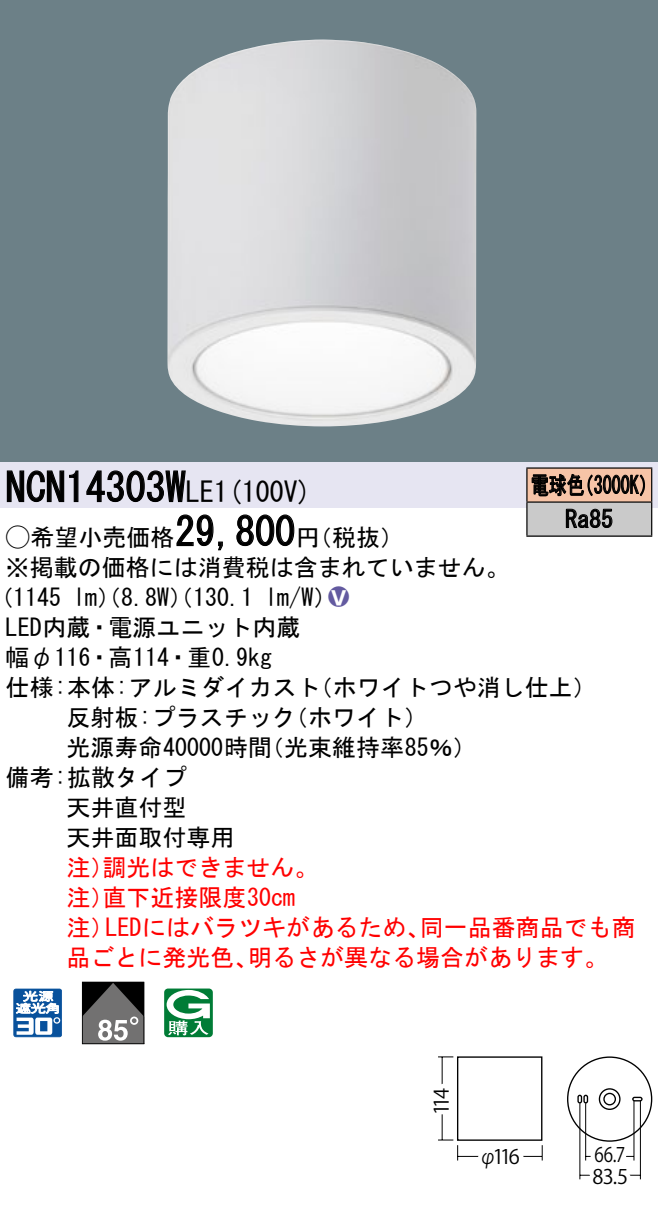
<style>
.page{position:relative;width:658px;height:1207px;background:#fff}
.page>*{position:absolute;margin:0;border:0;box-sizing:border-box;transform-origin:0 0}
.t1{font:40px "MS Gothic";color:#000}
.t2{font:28px "MS Gothic";color:#000}
.t3{font:24px/30px "MS Gothic";color:#000}
.t4{font:24px/30px "MS Gothic";color:#f00}
.t5{font:24px/34px "MS Gothic";color:#000;scale:.75 1}
.t6{font:24px "Ford Classification 1";color:#635aa0}
.t7{font:20px "ATC 436875472 d 44494 e 2 d 522 d 592 d 313330 90 pv RKSJ H";letter-spacing:-.11em;color:#000}
.t8{font:20px "ATC 436875472 d 44494 e 2 d 522 d 592 d 313330 90 pv RKSJ H";letter-spacing:-.11em;color:#000;scale:.85 1}
.s1{font-size:40px}
.s2{font-family:"Ford Classification 1"}
.s3{color:#fff}
</style>
<div class="page">
<div style="left:0;top:0;width:658px;height:462px;background:#6c8087"></div>
<img style="left:167px;top:40px;width:309px;height:386px">
<div style="left:0;top:462px;width:658px;height:45px;background:#e6e5f2"></div>
<svg style="left:6px;top:470px;width:73px;height:32px"></svg>
<svg style="left:86px;top:470px;width:100px;height:33px"></svg>
<svg style="left:176px;top:514px;width:47px;height:37px"></svg>
<svg style="left:236px;top:514px;width:59px;height:32px"></svg>
<svg style="left:13px;top:988px;width:49px;height:49px"></svg>
<svg style="left:82px;top:981px;width:62px;height:63px;background:#5e5d5d"></svg>
<svg style="left:164px;top:988px;width:49px;height:49px"></svg>
<div style="left:527px;top:468px;width:124px;height:34px;background:#f7c4a7"></div>
<div style="left:527px;top:502px;width:124px;height:34px;background:#cacaca"></div>
<hr style="left:526px;top:467px;width:126px;height:2px;background:#000">
<hr style="left:526px;top:468px;width:1px;height:33px;background:#000">
<hr style="left:651px;top:468px;width:1px;height:33px;background:#000">
<hr style="left:526px;top:501px;width:126px;height:2px;background:#000">
<hr style="left:526px;top:502px;width:1px;height:33px;background:#000">
<hr style="left:651px;top:502px;width:1px;height:33px;background:#000">
<hr style="left:526px;top:535px;width:126px;height:2px;background:#000">
<svg style="left:531px;top:474px;width:114px;height:23px"></svg>
<svg style="left:565px;top:508px;width:47px;height:20px"></svg>
<svg style="left:438px;top:1056px;width:15px;height:1px"></svg>
<hr style="left:441px;top:1057px;width:2px;height:82px;background:#000">
<div style="left:457px;top:1056px;width:85px;height:84px;border:1px solid #000"></div>
<svg style="left:438px;top:1139px;width:20px;height:21px"></svg>
<svg style="left:541px;top:1145px;width:2px;height:15px"></svg>
<hr style="left:457px;top:1155px;width:85px;height:2px;background:#000">
<svg style="left:441px;top:1079px;width:17px;height:44px"></svg>
<svg style="left:473px;top:1138px;width:55px;height:19px"></svg>
<svg style="left:567px;top:1056px;width:85px;height:124px"></svg>
<h1 class="t1" style="left:6px;top:467px;width:162px">NCN14303</h1>
<p class="t2" style="left:166px;top:478px;width:147px"><span class="s1">W</span>LE (1 100 (V</p>
<h1 class="t1" style="left:175px;top:511px;width:121px">29,800</h1>
<p class="t3" style="left:6px;top:522px;width:505px"><span class="s2">A</span>希望小売価格<br>※掲載の価格には消費税は含まれていません。</p>
<p class="t6" style="left:328px;top:585px;width:22px">2<span class="s3">8</span></p>
<p class="t3" style="left:296px;top:522px;width:109px">（円税抜(</p>
<p class="t3" style="left:265px;top:582px;width:73px">l m (W/</p>
<p class="t3" style="left:6px;top:582px;width:296px;text-indent:-16px">（1145<br>LED内蔵・電源ユニット内蔵幅φ116・高114・重0.9kg</p>
<p class="t3" style="left:73px;top:582px;width:182px">lm）（8.8 ）（W 130.1</p>
<p class="t5" style="left:565px;top:468px;width:65px;text-indent:-34px">電球色<br>Ra85</p>
<p class="t5" style="left:575px;top:468px;width:109px">（3000 (K</p>
<p class="t3" style="left:284px;top:672px;width:145px;text-indent:-278px">仕様:本体:アルミダイカスト<br>（ホワイト(</p>
<p class="t3" style="left:309px;top:672px;width:290px">（ホワイトつや消し仕上(</p>
<p class="t3" style="left:260px;top:702px;width:218px;text-indent:-193px">反射板:プラスチック<br>（光束維持率85％(</p>
<p class="t3" style="left:66px;top:732px;width:207px">光源寿命40000時間</p>
<p class="t3" style="left:6px;top:762px;width:183px">備考:拡散タイプ</p>
<p class="t3" style="left:66px;top:792px;width:121px">天井直付型</p>
<p class="t3" style="left:66px;top:822px;width:169px">天井面取付専用</p>
<p class="t4" style="left:102px;top:852px;width:217px">調光はできません。</p>
<p class="t4" style="left:102px;top:852px;width:194px;text-indent:-36px">注）<br>直下近接限度30cm</p>
<p class="t4" style="left:66px;top:882px;width:49px">注）</p>
<p class="t4" style="left:66px;top:912px;width:49px">注）</p>
<p class="t4" style="left:105px;top:912px;width:326px">LEDにはバラツキがあるため、</p>
<p class="t4" style="left:420px;top:912px;width:217px">同一品番商品でも商</p>
<p class="t4" style="left:66px;top:942px;width:193px">品ごとに発光色、</p>
<p class="t4" style="left:248px;top:942px;width:362px">明るさが異なる場合があります。</p>
<p class="t7" style="left:430px;top:1115px;width:29px;rotate:-90deg">114</p>
<p class="t7" style="left:492px;top:1145px;width:29px">116</p>
<p class="t8" style="left:479px;top:1145px;width:21px">φ</p>
<p class="t8" style="left:594px;top:1143px;width:38px">66.7</p>
<p class="t7" style="left:592px;top:1165px;width:37px">83.5</p>
</div>
